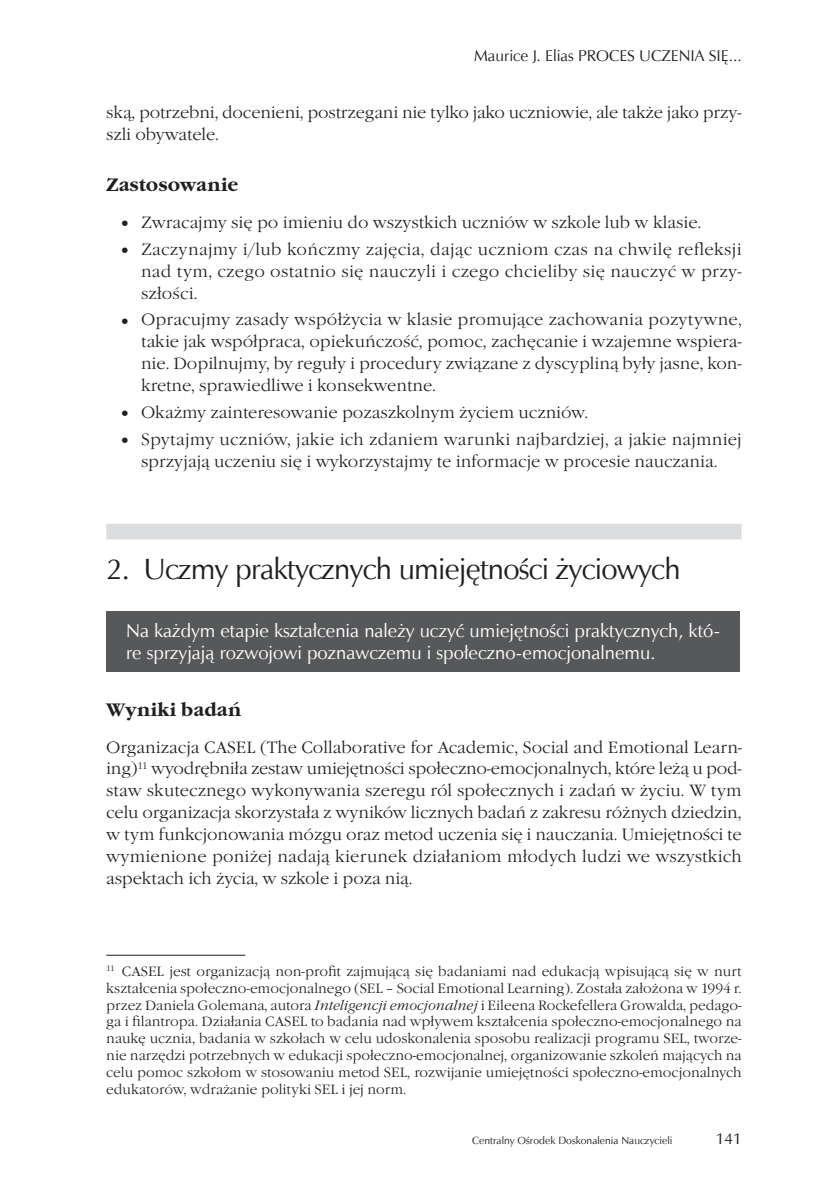
<style>
.page{position:relative;width:838px;height:1185px;background:#fff}
.page>*{position:absolute;margin:0;border:0;box-sizing:border-box;transform-origin:0 0}
.t1{font:29.75px "Zapf Humnst EU";letter-spacing:-.025em;color:#231f20}
.t2{font:18.72px/21.9px "Zapf Humnst EU";color:#fff}
.t3{font:700 18.72px "Garamond Itc TOT";color:#231f20}
.t4{font:16.97px/21.9px "Garamond Itc TOT Ligh";color:#231f20;text-align:justify}
.t5{font:15.75px "Zapf Humnst EU";color:#231f20}
.t6{font:14px/16.8px "Garamond Itc TOT Ligh";color:#231f20;text-align:justify}
.t7{font:10.5px "Zapf Humnst EU";color:#231f20}
.s1{font-family:"Garamond Itc TOT Ligh Ital"}
</style>
<div class="page">
<div style="left:106px;top:524px;width:635px;height:15px;background:#dcdddf"></div>
<div style="left:106px;top:611px;width:633px;height:61px;background:#57585a"></div>
<hr style="left:106px;top:955px;width:139px;height:1px;background:#231f20">
<p class="t5" style="left:474px;top:46px;width:133px">Maurice J. Elias Proce</p>
<p class="t5" style="left:627px;top:46px;width:116px">s uczen ia się...</p>
<p class="t4" style="left:106px;top:102px;width:636px">ską, potrzebni, docenieni, postrzegani nie tylko jako uczniowie, ale także jako przy&shy;szli obywatele.</p>
<p class="t3" style="left:106px;top:174px;width:134px">Zastosowanie</p>
<p class="t4" style="left:121px;top:212px;width:581px">●● Zwracajmy się po imieniu do wszystkich uczniów w szkole lub w klasie.</p>
<p class="t4" style="left:141px;top:238px;width:602px;text-indent:-20px">●● Zaczynajmy i/lub kończmy zajęcia, dając uczniom czas na chwilę refleksji nad tym, czego ostatnio się nauczyli i czego chcieliby się nauczyć w przy&shy;szłości.</p>
<p class="t4" style="left:141px;top:309px;width:602px;text-indent:-20px">●● Opracujmy zasady współżycia w klasie promujące zachowania pozytywne, takie jak współpraca, opiekuńczość, pomoc, zachęcanie i wzajemne wspiera&shy;nie. Dopilnujmy, by reguły i procedury związane z dyscypliną były jasne, kon&shy;kretne, sprawiedliwe i konsekwentne.</p>
<p class="t4" style="left:121px;top:401px;width:468px">●● Okażmy zainteresowanie pozaszkolnym życiem uczniów.</p>
<p class="t4" style="left:121px;top:428px;width:622px;text-align:center">●● Spytajmy uczniów, jakie ich zdaniem warunki najbardziej, a jakie najmniej sprzyjają uczeniu się i wykorzystajmy te informacje w procesie nauczania.</p>
<h1 class="t1" style="left:106px;top:550px;width:575px">2. Uczmy praktycznych umiejętności życiowych</h1>
<p class="t2" style="left:126px;top:620px;width:595px">Na każdym etapie kształcenia należy uczyć umiejętności praktycznych, któ&shy;re sprzyjają rozwojowi poznawczemu i społeczno-emocjonalnemu.</p>
<p class="t3" style="left:106px;top:698px;width:136px">Wyniki badań</p>
<p class="t4" style="left:106px;top:736px;width:637px">Organizacja CASEL (The Collaborative for Academic, Social and Emotional Learn&shy;ing)<sup>11</sup> wyodrębniła zestaw umiejętności społeczno-emocjonalnych, które leżą u pod&shy;staw skutecznego wykonywania szeregu ról społecznych i zadań w życiu. W tym celu organizacja skorzystała z wyników licznych badań z zakresu różnych dziedzin, w tym funkcjonowania mózgu oraz metod uczenia się i nauczania. Umiejętności te wymienione poniżej nadają kierunek działaniom młodych ludzi we wszystkich aspektach ich życia, w szkole i poza nią.</p>
<p class="t6" style="left:106px;top:963px;width:636px"><sup>11</sup> CASEL jest organizacją non-profit zajmującą się badaniami nad edukacją wpisującą się w nurt kształcenia społeczno-emocjonalnego (SEL – Social Emotional Learning). Została założona w 1994 r. przez Daniela Golemana, autora <span class="s1">Inteligencji emocjonalnej</span> i Eileena Rockefellera Growalda, pedago&shy;ga i filantropa. Działania CASEL to badania nad wpływem kształcenia społeczno-emocjonalnego na naukę ucznia, badania w szkołach w celu udoskonalenia sposobu realizacji programu SEL, tworze&shy;nie narzędzi potrzebnych w edukacji społeczno-emocjonalnej, organizowanie szkoleń mających na celu pomoc szkołom w stosowaniu metod SEL, rozwijanie umiejętności społeczno-emocjonalnych edukatorów, wdrażanie polityki SEL i jej norm.</p>
<p class="t7" style="left:472px;top:1133px;width:202px">Centralny Ośrodek Doskonalenia Nauczycieli</p>
<p class="t5" style="left:715px;top:1128px;width:27px">141</p>
</div>
